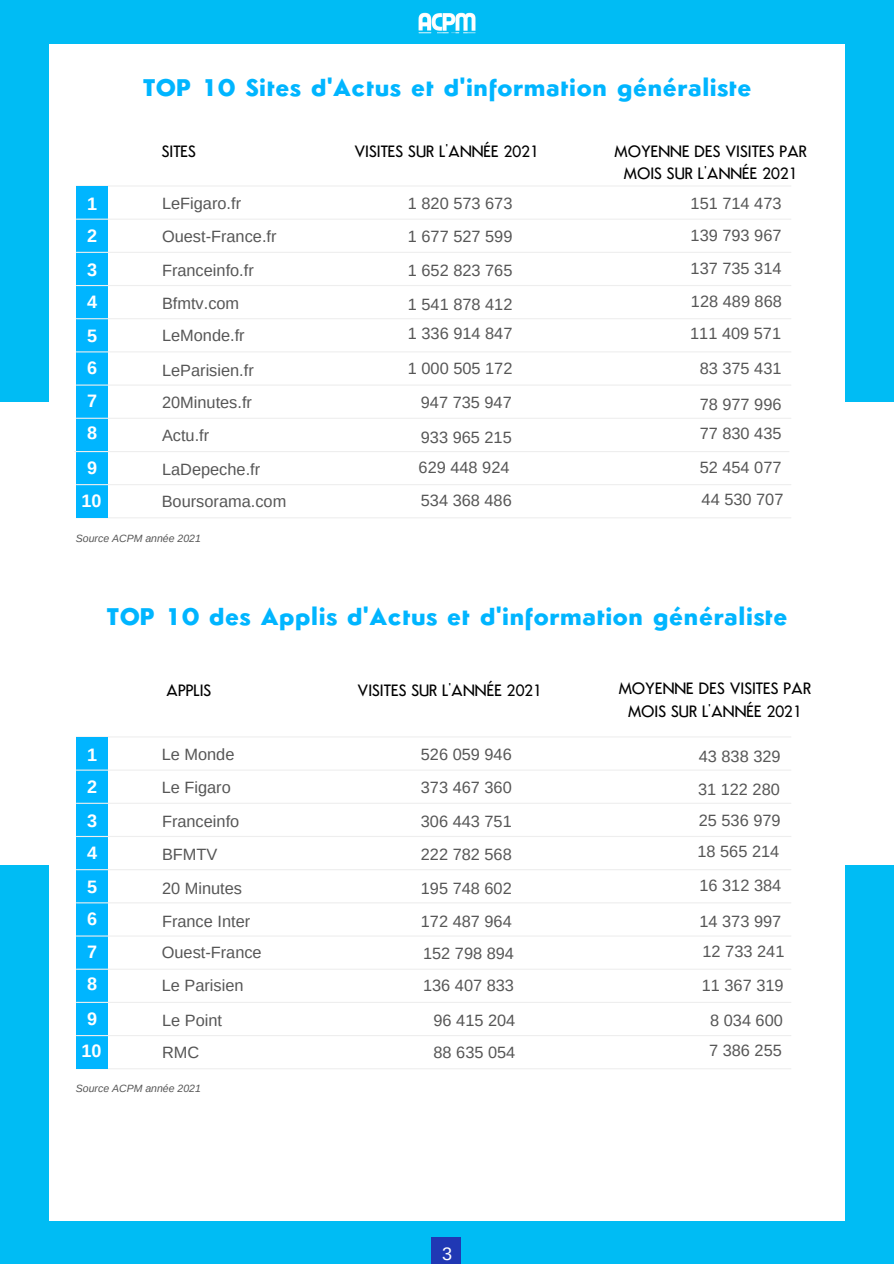
<style>
.page{position:relative;width:894px;height:1264px;background:#fff}
.page>*{position:absolute;margin:0;border:0;box-sizing:border-box;transform-origin:0 0}
.t1{font:700 24px "Semplicita";color:#00b5ff}
.t2{font:700 18px "Arimo";color:#fff}
.t3{font:18px "Arimo";color:#fff}
.t4{font:16.35px "Arimo";color:#565656}
.t5{font:500 16.35px/22.5px "Semplicita";color:#000;text-align:center}
.t6{font:italic 10.5px "Arimo";color:#565656}
</style>
<div class="page">
<div style="left:0;top:0;width:893px;height:1263px;background:#00bcf4"></div>
<div style="left:0;top:402px;width:893px;height:463px;background:#fff"></div>
<div style="left:49px;top:45px;width:795px;height:1175px;background:#fff"></div>
<div style="left:431px;top:1237px;width:30px;height:26px;background:#2038b4"></div>
<img style="left:406px;top:12px;width:81px;height:33px">
<hr style="left:76px;top:185px;width:714px;height:1px;background:#eee">
<hr style="left:76px;top:517px;width:714px;height:1px;background:#eee">
<div style="left:76px;top:187px;width:31px;height:330px;background:#00b5ff"></div>
<hr style="left:76px;top:219px;width:714px;height:1px;background:#eee">
<hr style="left:76px;top:252px;width:714px;height:1px;background:#eee">
<hr style="left:76px;top:285px;width:714px;height:1px;background:#eee">
<hr style="left:76px;top:318px;width:714px;height:1px;background:#eee">
<hr style="left:76px;top:351px;width:714px;height:1px;background:#eee">
<hr style="left:76px;top:384px;width:714px;height:1px;background:#eee">
<hr style="left:76px;top:418px;width:714px;height:1px;background:#eee">
<hr style="left:76px;top:484px;width:714px;height:1px;background:#eee">
<hr style="left:76px;top:736px;width:714px;height:1px;background:#eee">
<hr style="left:76px;top:1068px;width:714px;height:1px;background:#eee">
<div style="left:76px;top:737px;width:31px;height:331px;background:#00b5ff"></div>
<hr style="left:76px;top:769px;width:714px;height:1px;background:#eee">
<hr style="left:76px;top:802px;width:714px;height:1px;background:#eee">
<hr style="left:76px;top:836px;width:714px;height:1px;background:#eee">
<hr style="left:76px;top:869px;width:714px;height:1px;background:#eee">
<hr style="left:76px;top:902px;width:714px;height:1px;background:#eee">
<hr style="left:76px;top:935px;width:714px;height:1px;background:#eee">
<hr style="left:76px;top:968px;width:714px;height:1px;background:#eee">
<hr style="left:76px;top:1001px;width:714px;height:1px;background:#eee">
<hr style="left:76px;top:1035px;width:714px;height:1px;background:#eee">
<hr style="left:75px;top:451px;width:713px;height:1px;background:#eee">
<p class="t1" style="left:143px;top:78px;width:610px">TOP 10 Sites d'Actus et d'information généraliste</p>
<p class="t5" style="left:162px;top:141px;width:36px">SITES</p>
<p class="t5" style="left:354px;top:141px;width:186px">VISITES SUR L'ANNÉE 2021</p>
<p class="t5" style="left:614px;top:141px;width:194px">MOYENNE DES VISITES PAR<br>MOIS SUR L'ANNÉE 2021</p>
<p class="t2" style="left:87px;top:193px;width:12px">1</p>
<p class="t2" style="left:87px;top:225px;width:12px">2</p>
<p class="t2" style="left:87px;top:259px;width:12px">3</p>
<p class="t2" style="left:87px;top:291px;width:12px">4</p>
<p class="t2" style="left:87px;top:326px;width:12px">5</p>
<p class="t2" style="left:87px;top:358px;width:12px">6</p>
<p class="t2" style="left:87px;top:391px;width:12px">7</p>
<p class="t2" style="left:87px;top:423px;width:12px">8</p>
<p class="t2" style="left:87px;top:457px;width:12px">9</p>
<p class="t2" style="left:81px;top:490px;width:22px">10</p>
<p class="t4" style="left:162px;top:194px;width:81px">LeFigaro.fr</p>
<p class="t4" style="left:408px;top:194px;width:106px">1 820 573 673</p>
<p class="t4" style="left:162px;top:227px;width:116px">Ouest-France.fr</p>
<p class="t4" style="left:408px;top:227px;width:106px">1 677 527 599</p>
<p class="t4" style="left:162px;top:261px;width:93px">Franceinfo.fr</p>
<p class="t4" style="left:408px;top:261px;width:106px">1 652 823 765</p>
<p class="t4" style="left:162px;top:294px;width:79px">Bfmtv.com</p>
<p class="t4" style="left:408px;top:295px;width:106px">1 541 878 412</p>
<p class="t4" style="left:162px;top:327px;width:84px">LeMonde.fr</p>
<p class="t4" style="left:408px;top:324px;width:106px">1 336 914 847</p>
<p class="t4" style="left:162px;top:361px;width:93px">LeParisien.fr</p>
<p class="t4" style="left:408px;top:359px;width:106px">1 000 505 172</p>
<p class="t4" style="left:162px;top:393px;width:91px">20Minutes.fr</p>
<p class="t4" style="left:420px;top:393px;width:92px">947 735 947</p>
<p class="t4" style="left:162px;top:425px;width:49px">Actu.fr</p>
<p class="t4" style="left:420px;top:428px;width:92px">933 965 215</p>
<p class="t4" style="left:162px;top:460px;width:100px">LaDepeche.fr</p>
<p class="t4" style="left:418px;top:458px;width:92px">629 448 924</p>
<p class="t4" style="left:162px;top:492px;width:126px">Boursorama.com</p>
<p class="t4" style="left:420px;top:490px;width:92px">534 368 486</p>
<p class="t4" style="left:690px;top:194px;width:92px">151 714 473</p>
<p class="t4" style="left:690px;top:226px;width:92px">139 793 967</p>
<p class="t4" style="left:690px;top:259px;width:92px">137 735 314</p>
<p class="t4" style="left:690px;top:292px;width:92px">128 489 868</p>
<p class="t4" style="left:690px;top:324px;width:92px">111 409 571</p>
<p class="t4" style="left:699px;top:359px;width:83px">83 375 431</p>
<p class="t4" style="left:699px;top:395px;width:83px">78 977 996</p>
<p class="t4" style="left:699px;top:424px;width:83px">77 830 435</p>
<p class="t4" style="left:699px;top:458px;width:83px">52 454 077</p>
<p class="t4" style="left:701px;top:490px;width:83px">44 530 707</p>
<p class="t6" style="left:76px;top:532px;width:126px">Source ACPM année 2021</p>
<p class="t1" style="left:106px;top:606px;width:682px">TOP 10 des Applis d'Actus et d'information généraliste</p>
<p class="t2" style="left:87px;top:744px;width:12px">1</p>
<p class="t2" style="left:87px;top:776px;width:12px">2</p>
<p class="t2" style="left:87px;top:810px;width:12px">3</p>
<p class="t2" style="left:87px;top:842px;width:12px">4</p>
<p class="t2" style="left:87px;top:876px;width:12px">5</p>
<p class="t2" style="left:87px;top:908px;width:12px">6</p>
<p class="t2" style="left:87px;top:942px;width:12px">7</p>
<p class="t2" style="left:87px;top:973px;width:12px">8</p>
<p class="t2" style="left:87px;top:1008px;width:12px">9</p>
<p class="t2" style="left:81px;top:1041px;width:22px">10</p>
<p class="t5" style="left:166px;top:680px;width:47px">APPLIS</p>
<p class="t5" style="left:357px;top:680px;width:186px">VISITES SUR L'ANNÉE 2021</p>
<p class="t5" style="left:618px;top:678px;width:194px">MOYENNE DES VISITES PAR<br>MOIS SUR L'ANNÉE 2021</p>
<p class="t4" style="left:162px;top:745px;width:74px">Le Monde</p>
<p class="t4" style="left:162px;top:777px;width:71px">Le Figaro</p>
<p class="t4" style="left:420px;top:745px;width:92px">526 059 946</p>
<p class="t4" style="left:420px;top:777px;width:92px">373 467 360</p>
<p class="t4" style="left:162px;top:812px;width:79px">Franceinfo</p>
<p class="t4" style="left:420px;top:812px;width:92px">306 443 751</p>
<p class="t4" style="left:162px;top:844px;width:57px">BFMTV</p>
<p class="t4" style="left:420px;top:844px;width:92px">222 782 568</p>
<p class="t4" style="left:162px;top:879px;width:81px">20 Minutes</p>
<p class="t4" style="left:420px;top:879px;width:92px">195 748 602</p>
<p class="t4" style="left:162px;top:911px;width:90px">France Inter</p>
<p class="t4" style="left:420px;top:911px;width:92px">172 487 964</p>
<p class="t4" style="left:162px;top:943px;width:101px">Ouest-France</p>
<p class="t4" style="left:423px;top:944px;width:92px">152 798 894</p>
<p class="t4" style="left:162px;top:976px;width:83px">Le Parisien</p>
<p class="t4" style="left:423px;top:976px;width:92px">136 407 833</p>
<p class="t4" style="left:162px;top:1010px;width:61px">Le Point</p>
<p class="t4" style="left:433px;top:1010px;width:83px">96 415 204</p>
<p class="t4" style="left:162px;top:1043px;width:39px">RMC</p>
<p class="t4" style="left:433px;top:1043px;width:83px">88 635 054</p>
<p class="t4" style="left:698px;top:746px;width:83px">43 838 329</p>
<p class="t4" style="left:697px;top:780px;width:83px">31 122 280</p>
<p class="t4" style="left:698px;top:811px;width:83px">25 536 979</p>
<p class="t4" style="left:697px;top:842px;width:83px">18 565 214</p>
<p class="t4" style="left:699px;top:876px;width:83px">16 312 384</p>
<p class="t4" style="left:699px;top:911px;width:83px">14 373 997</p>
<p class="t4" style="left:702px;top:942px;width:83px">12 733 241</p>
<p class="t4" style="left:701px;top:976px;width:83px">11 367 319</p>
<p class="t4" style="left:710px;top:1010px;width:74px">8 034 600</p>
<p class="t4" style="left:709px;top:1041px;width:74px">7 386 255</p>
<p class="t6" style="left:76px;top:1082px;width:126px">Source ACPM année 2021</p>
<p class="t3" style="left:442px;top:1243px;width:12px">3</p>
</div>
